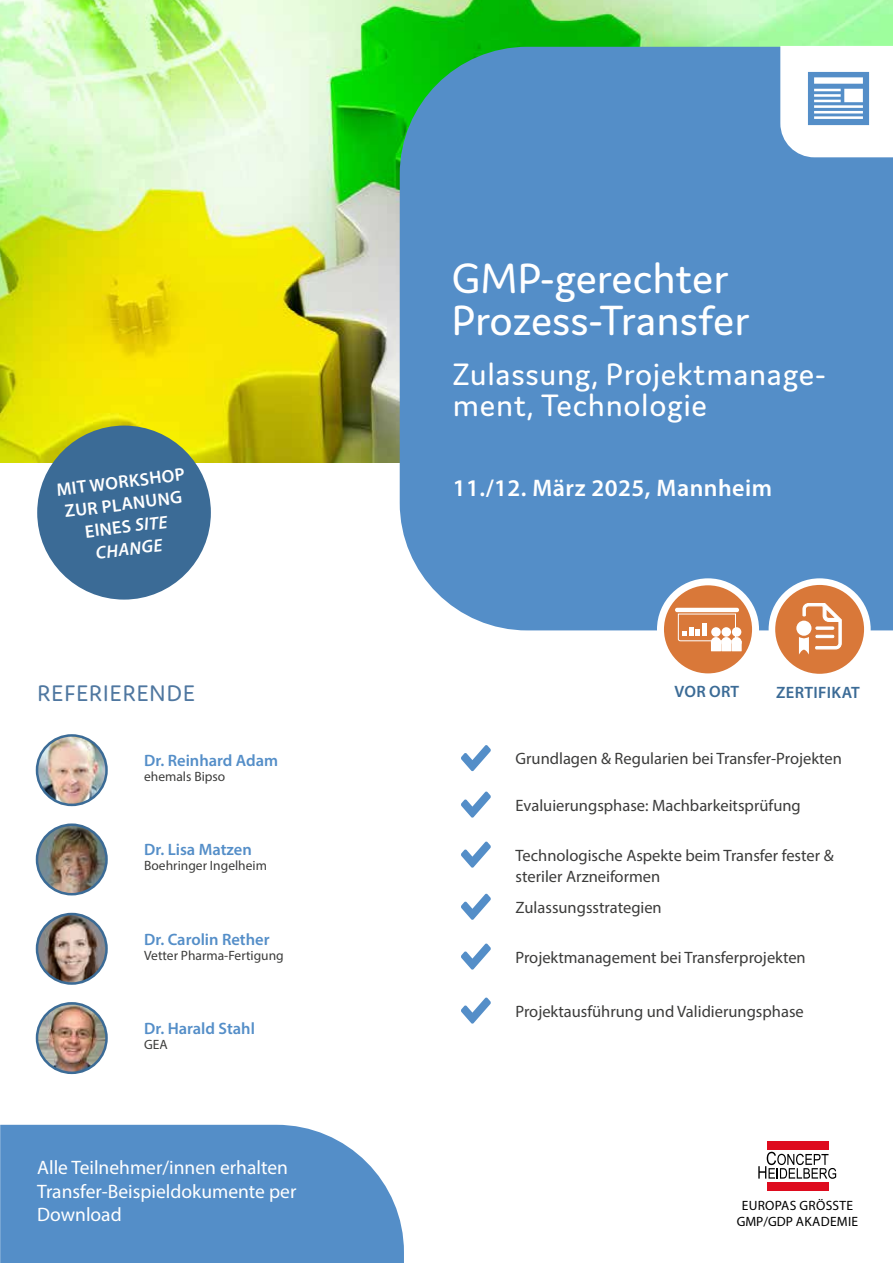
<style>
.page{position:relative;width:893px;height:1263px;background:#fff}
.page>*{position:absolute;margin:0;border:0;box-sizing:border-box;transform-origin:0 0}
.t1{font:45px/42px "Domus";color:#fff}
.t2{font:33px/31.5px "Domus";letter-spacing:.02em;color:#fff}
.t3{font:600 24px "Myriad Pro";letter-spacing:.02em;color:#fff}
.t4{font:24px "Domus";letter-spacing:.045em;color:#4f77a0}
.t5{font:19.5px/23.4px "Myriad Pro";color:#fff}
.t6{font:600 18px/22.5px "Myriad Pro";color:#fff;text-align:center}
.t7{font:16.5px/21px "Myriad Pro";color:#3c3c3b}
.t8{font:600 16.5px "Myriad Pro";color:#548ec8}
.t9{font:600 16.5px "Myriad Pro";letter-spacing:.02em;color:#3b6b96}
.t10{font:13.5px "Myriad Pro";color:#3c3c3b}
.t11{font:13.5px/16.5px "Myriad Pro";letter-spacing:.02em;color:#000;text-align:center}
.s1{font-style:italic}
</style>
<div class="page">
<img style="left:0;top:0;width:893px;height:462px">
<div style="left:400px;top:47px;width:493px;height:583px;background:#548ec8"></div>
<div style="left:772px;top:582px;width:95px;height:95px;background:#d97839;border-radius:50%"></div>
<div style="left:769px;top:578px;width:102px;height:102px;border:7px solid #fff;border-radius:50%"></div>
<svg style="left:796px;top:621px;width:15px;height:15px"></svg>
<svg style="left:799px;top:603px;width:43px;height:52px"></svg>
<svg style="left:758px;top:1152px;width:78px;height:27px"></svg>
<div style="left:767px;top:1142px;width:62px;height:8px;background:#de0b1e"></div>
<div style="left:767px;top:1182px;width:62px;height:8px;background:#de0b1e"></div>
<svg style="left:780px;top:46px;width:113px;height:111px"></svg>
<div style="left:37px;top:426px;width:174px;height:174px;background:#3b6b96;border-radius:50%"></div>
<svg style="left:461px;top:745px;width:30px;height:26px"></svg>
<svg style="left:461px;top:791px;width:30px;height:27px"></svg>
<svg style="left:461px;top:842px;width:30px;height:26px"></svg>
<svg style="left:461px;top:894px;width:30px;height:26px"></svg>
<svg style="left:461px;top:943px;width:30px;height:27px"></svg>
<svg style="left:461px;top:997px;width:30px;height:27px"></svg>
<img style="left:37px;top:735px;width:70px;height:70px;border-radius:35px">
<div style="left:36px;top:734px;width:72px;height:72px;border:3px solid #3b6b96;border-radius:50%"></div>
<img style="left:37px;top:825px;width:70px;height:69px;border-radius:35px">
<div style="left:36px;top:823px;width:72px;height:72px;border:3px solid #3b6b96;border-radius:50%"></div>
<img style="left:37px;top:914px;width:70px;height:69px;border-radius:35px">
<div style="left:36px;top:913px;width:72px;height:72px;border:3px solid #3b6b96;border-radius:50%"></div>
<img style="left:37px;top:1003px;width:70px;height:70px;border-radius:34px">
<div style="left:36px;top:1002px;width:72px;height:72px;border:3px solid #3b6b96;border-radius:50%"></div>
<div style="left:0;top:1125px;width:404px;height:138px;background:#548ec8"></div>
<svg style="left:660px;top:582px;width:95px;height:95px;background:#de8b56"></svg>
<div style="left:657px;top:578px;width:102px;height:102px;border:7px solid #fff;border-radius:50%"></div>
<hr style="left:675px;top:608px;width:64px;height:4px;background:#fff;border-radius:2px">
<svg style="left:678px;top:614px;width:58px;height:27px"></svg>
<hr style="left:702px;top:623px;width:4px;height:13px;background:#fff">
<div style="left:732px;top:627px;width:9px;height:10px;background:#fff;border-radius:50%"></div>
<div style="left:732px;top:641px;width:9px;height:10px;background:#fff"></div>
<div style="left:731px;top:637px;width:10px;height:10px;background:#fff;border-radius:50%"></div>
<div style="left:721px;top:627px;width:10px;height:10px;background:#fff;border-radius:50%"></div>
<div style="left:721px;top:641px;width:10px;height:10px;background:#fff"></div>
<div style="left:721px;top:637px;width:10px;height:10px;background:#fff;border-radius:50%"></div>
<svg style="left:711px;top:627px;width:10px;height:10px"></svg>
<div style="left:711px;top:641px;width:10px;height:10px;background:#fff"></div>
<div style="left:711px;top:637px;width:10px;height:10px;background:#fff;border-radius:50%"></div>
<p class="t6" style="left:55px;top:478px;width:130px;rotate:-7deg">MIT WORKSHOP<br>ZUR PLANUNG<br>EINES <span class="s1">SITE<br>CHANGE</span></p>
<h3 class="t4" style="left:37px;top:680px;width:159px">REFERIERENDE</h3>
<p class="t8" style="left:144px;top:750px;width:135px">Dr. Reinhard Adam</p>
<p class="t10" style="left:144px;top:768px;width:83px">ehemals Bipso</p>
<p class="t8" style="left:144px;top:839px;width:109px">Dr. Lisa Matzen</p>
<p class="t10" style="left:144px;top:857px;width:124px">Boehringer Ingelheim</p>
<p class="t8" style="left:144px;top:929px;width:127px">Dr. Carolin Rether</p>
<p class="t10" style="left:144px;top:947px;width:141px">Vetter Pharma-Fertigung</p>
<p class="t8" style="left:144px;top:1018px;width:112px">Dr. Harald Stahl</p>
<p class="t10" style="left:144px;top:1036px;width:25px">GEA</p>
<p class="t5" style="left:37px;top:1155px;width:261px">Alle Teilnehmer/innen erhalten<br>Transfer-Beispieldokumente per<br>Download</p>
<h1 class="t1" style="left:452px;top:257px;width:299px">GMP-gerechter<br>Prozess-Transfer</h1>
<h2 class="t2" style="left:453px;top:358px;width:374px">Zulassung, Projektmanage&shy;ment, Technologie</h2>
<h3 class="t3" style="left:453px;top:472px;width:321px">11./12. März 2025, Mannheim</h3>
<p class="t9" style="left:675px;top:681px;width:66px">VOR ORT</p>
<p class="t9" style="left:776px;top:682px;width:85px">ZERTIFIKAT</p>
<p class="t7" style="left:515px;top:748px;width:328px">Grundlagen &amp; Regularien bei Transfer-Projekten</p>
<p class="t7" style="left:515px;top:794px;width:287px">Evaluierungsphase: Machbarkeitsprüfung</p>
<p class="t7" style="left:515px;top:844px;width:320px">Technologische Aspekte beim Transfer fester &amp; steriler Arzneiformen</p>
<p class="t7" style="left:515px;top:896px;width:148px">Zulassungsstrategien</p>
<p class="t7" style="left:515px;top:946px;width:292px">Projektmanagement bei Transferprojekten</p>
<p class="t7" style="left:515px;top:1000px;width:290px">Projektausführung und Validierungsphase</p>
<p class="t11" style="left:737px;top:1197px;width:123px">EUROPAS GRÖSSTE<br>GMP/GDP AKADEMIE</p>
</div>
